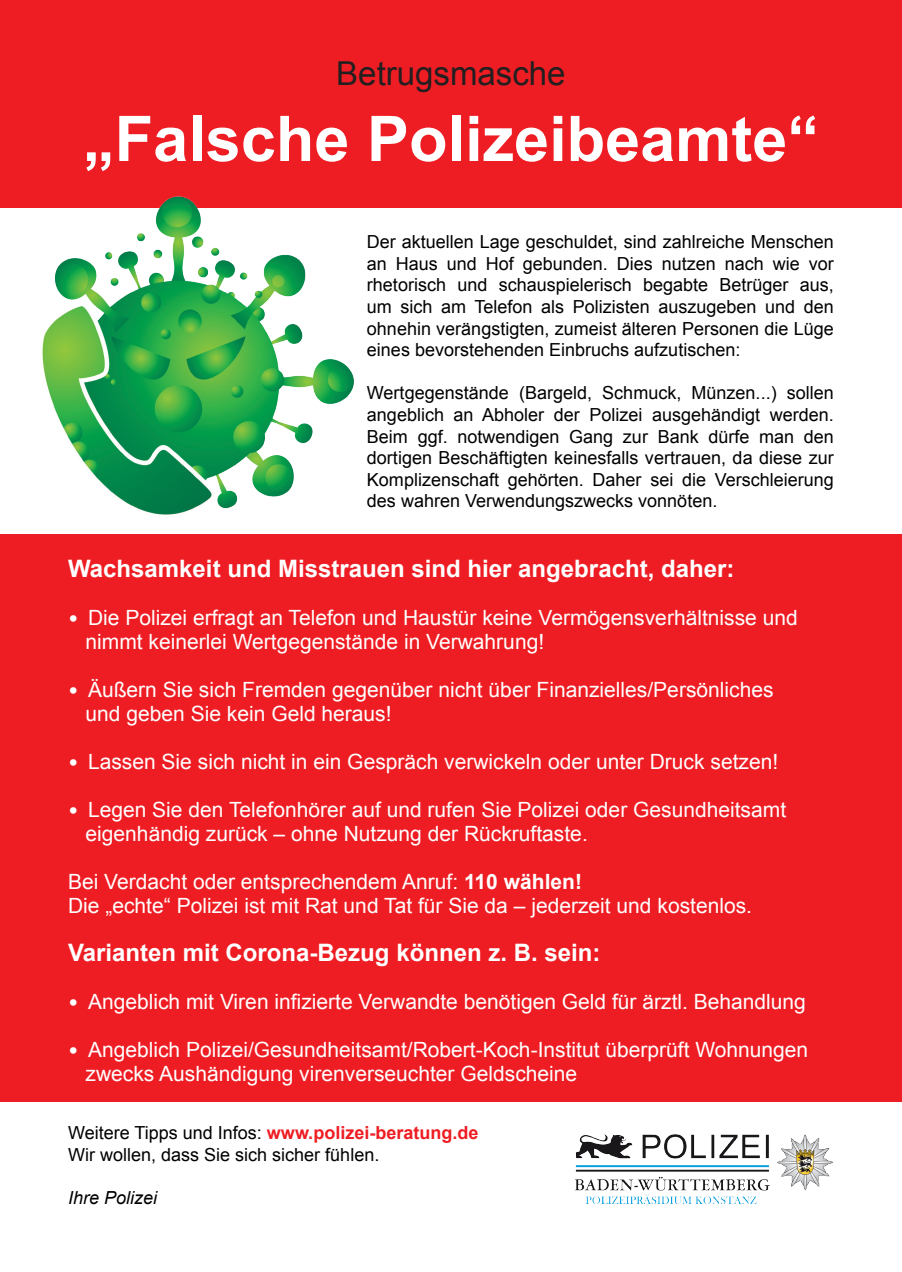
<style>
.page{position:relative;width:902px;height:1272px;background:#fff}
.page>*{position:absolute;margin:0;border:0;box-sizing:border-box;transform-origin:0 0}
.t1{font:700 63px "Arial";color:#fff}
.t2{font:33px "Arial";color:#231f20}
.t3{font:700 24px "Arial";color:#fff}
.t4{font:21px "Arial";color:#fff}
.t5{font:18px/21.6px "Arial";color:#000;text-align:justify}
.t6{font:700 18px "Arial";color:#ee1d23}
.t7{font:italic 18px "Arial";color:#000}
.s1{font-family:"Calibri"}
.s2{font-weight:700}
.s3{font-weight:400;color:#000}
</style>
<div class="page">
<div style="left:0;top:534px;width:901px;height:567px;background:#ee1d23"></div>
<div style="left:0;top:0;width:901px;height:207px;background:#ee1d23"></div>
<img style="left:575px;top:1134px;width:258px;height:70px">
<img style="left:27px;top:196px;width:334px;height:319px">
<p class="t2" style="left:336px;top:52px;width:231px">Betrugsmasche</p>
<p class="t1" style="left:83px;top:97px;width:737px">„Falsche Polizeibeamte“</p>
<p class="t5" style="left:367px;top:231px;width:468px">Der aktuellen Lage geschuldet, sind zahlreiche Menschen an Haus und Hof gebunden. Dies nutzen nach wie vor rhetorisch und schauspielerisch begabte Betrüger aus, um sich am Telefon als Polizisten auszugeben und den ohnehin verängstigten, zumeist älteren Personen die Lüge eines bevorstehenden Einbruchs aufzutischen:</p>
<p class="t5" style="left:367px;top:382px;width:468px">Wertgegenstände (Bargeld, Schmuck, Münzen...) sollen angeblich an Abholer der Polizei ausgehändigt werden.<br>Beim ggf. notwendigen Gang zur Bank dürfe man den dortigen Beschäftigten keinesfalls vertrauen, da diese zur Komplizenschaft gehörten. Daher sei die Verschleierung des wahren Verwendungszwecks vonnöten.</p>
<p class="t3" style="left:68px;top:553px;width:667px">Wachsamkeit und Misstrauen sind hier angebracht, daher:</p>
<p class="t4" style="left:68px;top:604px;width:731px"><span class="s1">•</span> Die Polizei erfragt an Telefon und Haustür keine Vermögensverhältnisse und</p>
<p class="t4" style="left:86px;top:628px;width:460px">nimmt keinerlei Wertgegenstände in Verwahrung!</p>
<p class="t4" style="left:68px;top:676px;width:707px"><span class="s1">•</span> Äußern Sie sich Fremden gegenüber nicht über Finanzielles/Persönliches</p>
<p class="t4" style="left:86px;top:700px;width:307px">und geben Sie kein Geld heraus!</p>
<p class="t4" style="left:68px;top:748px;width:711px"><span class="s1">•</span> Lassen Sie sich nicht in ein Gespräch verwickeln oder unter Druck setzen!</p>
<p class="t4" style="left:68px;top:796px;width:719px"><span class="s1">•</span> Legen Sie den Telefonhörer auf und rufen Sie Polizei oder Gesundheitsamt</p>
<p class="t4" style="left:86px;top:820px;width:503px">eigenhändig zurück – ohne Nutzung der Rückruftaste.</p>
<p class="t4" style="left:68px;top:868px;width:515px">Bei Verdacht oder entsprechendem Anruf: <span class="s2">110 wählen!</span></p>
<p class="t4" style="left:68px;top:892px;width:685px">Die „echte“ Polizei ist mit Rat und Tat für Sie da – jederzeit und kostenlos.</p>
<p class="t3" style="left:68px;top:937px;width:534px">Varianten mit Corona-Bezug können z. B. sein:</p>
<p class="t4" style="left:68px;top:988px;width:739px"><span class="s1">•</span> Angeblich mit Viren infizierte Verwandte benötigen Geld für ärztl. Behandlung</p>
<p class="t4" style="left:68px;top:1036px;width:741px"><span class="s1">•</span> Angeblich Polizei/Gesundheitsamt/Robert-Koch-Institut überprüft Wohnungen</p>
<p class="t4" style="left:86px;top:1060px;width:493px">zwecks Aushändigung virenverseuchter Geldscheine</p>
<p class="t6" style="left:68px;top:1121px;width:412px"><span class="s3">Weitere Tipps und Infos:</span> www.polizei-beratung.de</p>
<p class="t5" style="left:68px;top:1143px;width:313px">Wir wollen, dass Sie sich sicher fühlen.</p>
<p class="t7" style="left:68px;top:1186px;width:91px">Ihre Polizei</p>
</div>
